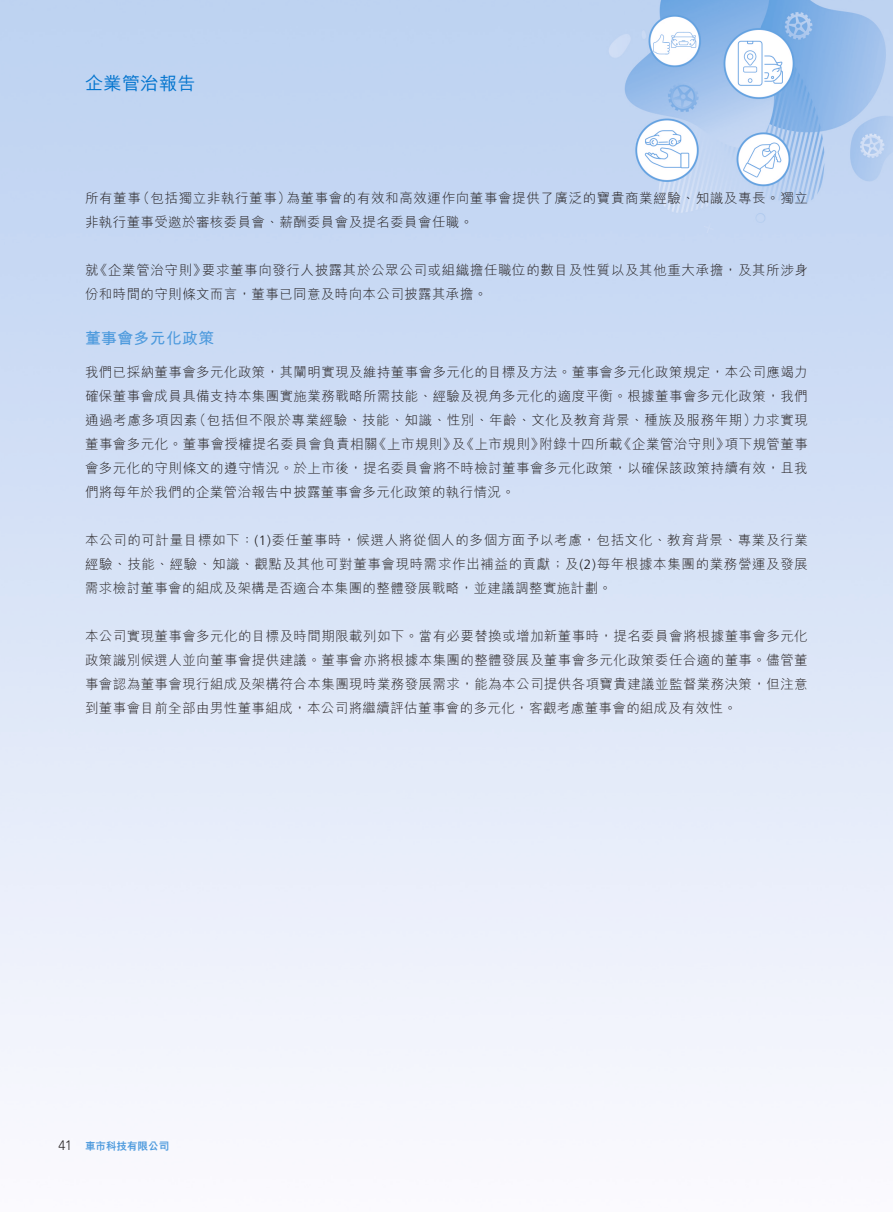
<style>
.page{position:relative;width:893px;height:1212px;background:#fff}
.page>*{position:absolute;margin:0;border:0;box-sizing:border-box;transform-origin:0 0}
.t1{font:500 18px "M Hei HK";letter-spacing:.03em;color:#0073ce}
.t2{font:700 15.75px "M Hei HK";letter-spacing:.03em;color:#4d9add}
.t3{font:300 13.5px/24px "M Hei HK";letter-spacing:.03em;color:#231f20}
.t4{font:300 13.5px "Avenir LT Std";color:#231f20}
.t5{font:800 10.5px "M Hei HK";color:#4d9add}
.s1{font-family:"Frutiger LT Std"}
</style>
<div class="page">
<img style="left:0;top:0;width:893px;height:1093px">
<h1 class="t1" style="left:85px;top:71px;width:112px">企業管治報告</h1>
<p class="t3" style="left:287px;top:186px;width:523px">為董事會的有效和高效運作向董事會提供了廣泛的寶貴商業經驗、知識及專長。獨立</p>
<p class="t3" style="left:136px;top:186px;width:156px">（包括獨立非執行董事）</p>
<p class="t3" style="left:85px;top:186px;width:390px">所有董事<br>非執行董事受邀於審核委員會、薪酬委員會及提名委員會任職。</p>
<p class="t3" style="left:202px;top:258px;width:608px">要求董事向發行人披露其於公眾公司或組織擔任職位的數目及性質以及其他重大承擔，及其所涉身</p>
<p class="t3" style="left:94px;top:258px;width:114px">《企業管治守則》</p>
<p class="t3" style="left:85px;top:258px;width:404px">就<br>份和時間的守則條文而言，董事已同意及時向本公司披露其承擔。</p>
<p class="t2" style="left:85px;top:327px;width:131px">董事會多元化政策</p>
<p class="t3" style="left:85px;top:360px;width:724px;text-align:right">我們已採納董事會多元化政策，其闡明實現及維持董事會多元化的目標及方法。董事會多元化政策規定，本公司應竭力確保董事會成員具備支持本集團實施業務戰略所需技能、經驗及視角多元化的適度平衡。根據董事會多元化政策，我們力求實現</p>
<p class="t3" style="left:193px;top:408px;width:565px">（包括但不限於專業經驗、技能、知識、性別、年齡、文化及教育背景、種族及服務年期）</p>
<p class="t3" style="left:85px;top:408px;width:114px">通過考慮多項因素</p>
<p class="t3" style="left:539px;top:432px;width:85px">附錄十四所載</p>
<p class="t3" style="left:85px;top:432px;width:724px">董事會多元化。董事會授權提名委員會負責相關<br>會多元化的守則條文的遵守情況。於上市後，提名委員會將不時檢討董事會多元化政策，以確保該政策持續有效，且我們將每年於我們的企業管治報告中披露董事會多元化政策的執行情況。</p>
<p class="t3" style="left:85px;top:528px;width:724px;text-align:justify">本公司的可計量目標如下： <span class="s1">1( )</span>委任董事時，候選人將從個人的多個方面予以考慮，包括文化、教育背景、專業及行業經驗、技能、經驗、知識、觀點及其他可對董事會現時需求作出補益的貢獻；及 <span class="s1">2( )</span>每年根據本集團的業務營運及發展需求檢討董事會的組成及架構是否適合本集團的整體發展戰略，並建議調整實施計劃。</p>
<p class="t3" style="left:85px;top:624px;width:724px;text-align:justify">本公司實現董事會多元化的目標及時間期限載列如下。當有必要替換或增加新董事時，提名委員會將根據董事會多元化政策識別候選人並向董事會提供建議。董事會亦將根據本集團的整體發展及董事會多元化政策委任合適的董事。儘管董事會認為董事會現行組成及架構符合本集團現時業務發展需求，能為本公司提供各項寶貴建議並監督業務決策，但注意到董事會目前全部由男性董事組成，本公司將繼續評估董事會的多元化，客觀考慮董事會的組成及有效性。</p>
<p class="t3" style="left:373px;top:432px;width:172px">《上市規則》《上市規則》</p>
<p class="t3" style="left:618px;top:432px;width:113px">《企業管治守則》</p>
<p class="t3" style="left:725px;top:432px;width:85px">項下規管董事</p>
<p class="t3" style="left:452px;top:432px;width:15px">及</p>
<p class="t4" style="left:59px;top:1138px;width:15px">41</p>
<p class="t5" style="left:85px;top:1141px;width:86px">車市科技有限公司</p>
</div>
